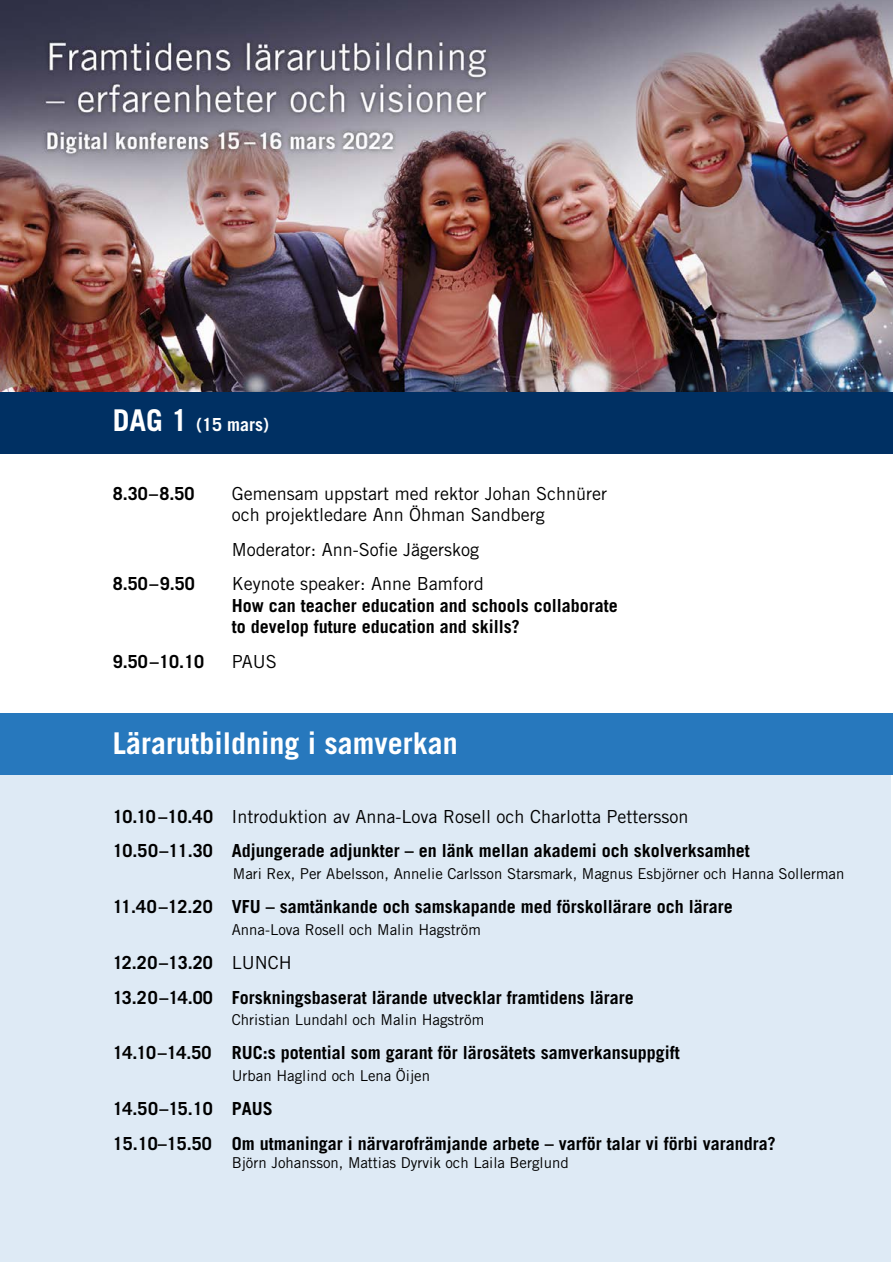
<style>
.page{position:relative;width:893px;height:1263px;background:#fff}
.page>*{position:absolute;margin:0;border:0;box-sizing:border-box;transform-origin:0 0}
.t1{font:700 30px "Trade Gothic LT Std";color:#fff}
.LISTA{font:700 18px/21.6px "Trade Gothic LT Std";color:#000}
.LISTA-2{font:18px/21.6px "Trade Gothic LT Std";color:#000}
.t2{font:700 18px "Trade Gothic LT Std";color:#fff}
.LISTA-3{font:15px "Trade Gothic LT Std";color:#000}
.s1{font-size:30px}
.s2{font-weight:400}
.s3{font-weight:700}
</style>
<div class="page">
<img style="left:0;top:0;width:893px;height:392px">
<div style="left:0;top:392px;width:893px;height:62px;background:#003063"></div>
<div style="left:0;top:720px;width:891px;height:542px;background:#deeaf5"></div>
<div style="left:0;top:713px;width:893px;height:62px;background:#2778bd"></div>
<h1 class="t2" style="left:113px;top:413px;width:158px"><span class="s1">DAG 1</span> (15 mars)</h1>
<p class="LISTA" style="left:113px;top:482px;width:83px">8.30–8.50</p>
<p class="LISTA-2" style="left:232px;top:482px;width:377px">Gemensam uppstart med rektor Johan Schnürer och projektledare Ann Öhman Sandberg</p>
<p class="LISTA-2" style="left:232px;top:538px;width:249px">Moderator: Ann-Sofie Jägerskog</p>
<p class="LISTA" style="left:113px;top:572px;width:84px">8.50–9.50</p>
<p class="LISTA" style="left:232px;top:572px;width:388px"><span class="s2">Keynote speaker: Anne Bamford<br></span>How can teacher education and schools collaborate to develop future education and skills?</p>
<p class="LISTA" style="left:113px;top:650px;width:93px">9.50–10.10</p>
<p class="LISTA-2" style="left:232px;top:650px;width:46px">PAUS</p>
<h1 class="t1" style="left:113px;top:725px;width:346px">Lärarutbildning i samverkan</h1>
<p class="LISTA-2" style="left:113px;top:805px;width:577px"><span class="s3">10.10 –10.40</span> Introduktion av Anna-Lova Rosell och Charlotta Pettersson</p>
<p class="LISTA" style="left:113px;top:840px;width:639px">10.50–11.30 Adjungerade adjunkter – en länk mellan akademi och skolverksamhet</p>
<p class="LISTA-3" style="left:233px;top:864px;width:613px">Mari Rex, Per Abelsson, Annelie Carlsson Starsmark, Magnus Esbjörner och Hanna Sollerman</p>
<p class="LISTA" style="left:113px;top:896px;width:622px">11.40–12.20 VFU – samtänkande och samskapande med förskollärare och lärare</p>
<p class="LISTA-3" style="left:232px;top:920px;width:251px">Anna-Lova Rosell och Malin Hagström</p>
<p class="LISTA" style="left:113px;top:952px;width:181px">12.20–13.20 <span class="s2">LUNCH</span></p>
<p class="LISTA" style="left:113px;top:986px;width:523px">13.20–14.00 Forskningsbaserat lärande utvecklar framtidens lärare</p>
<p class="LISTA-3" style="left:232px;top:1011px;width:254px">Christian Lundahl och Malin Hagström</p>
<p class="LISTA" style="left:113px;top:1042px;width:569px">14.10–14.50 RUC:s potential som garant för lärosätets samverkansuppgift</p>
<p class="LISTA-3" style="left:232px;top:1067px;width:200px">Urban Haglind och Lena Öijen</p>
<p class="LISTA" style="left:113px;top:1098px;width:162px">14.50–15.10 PAUS</p>
<p class="LISTA" style="left:113px;top:1132px;width:665px">15.10–15.50 Om utmaningar i närvarofrämjande arbete – varför talar vi förbi varandra?</p>
<p class="LISTA-3" style="left:232px;top:1153px;width:339px">Björn Johansson, Mattias Dyrvik och Laila Berglund</p>
</div>
